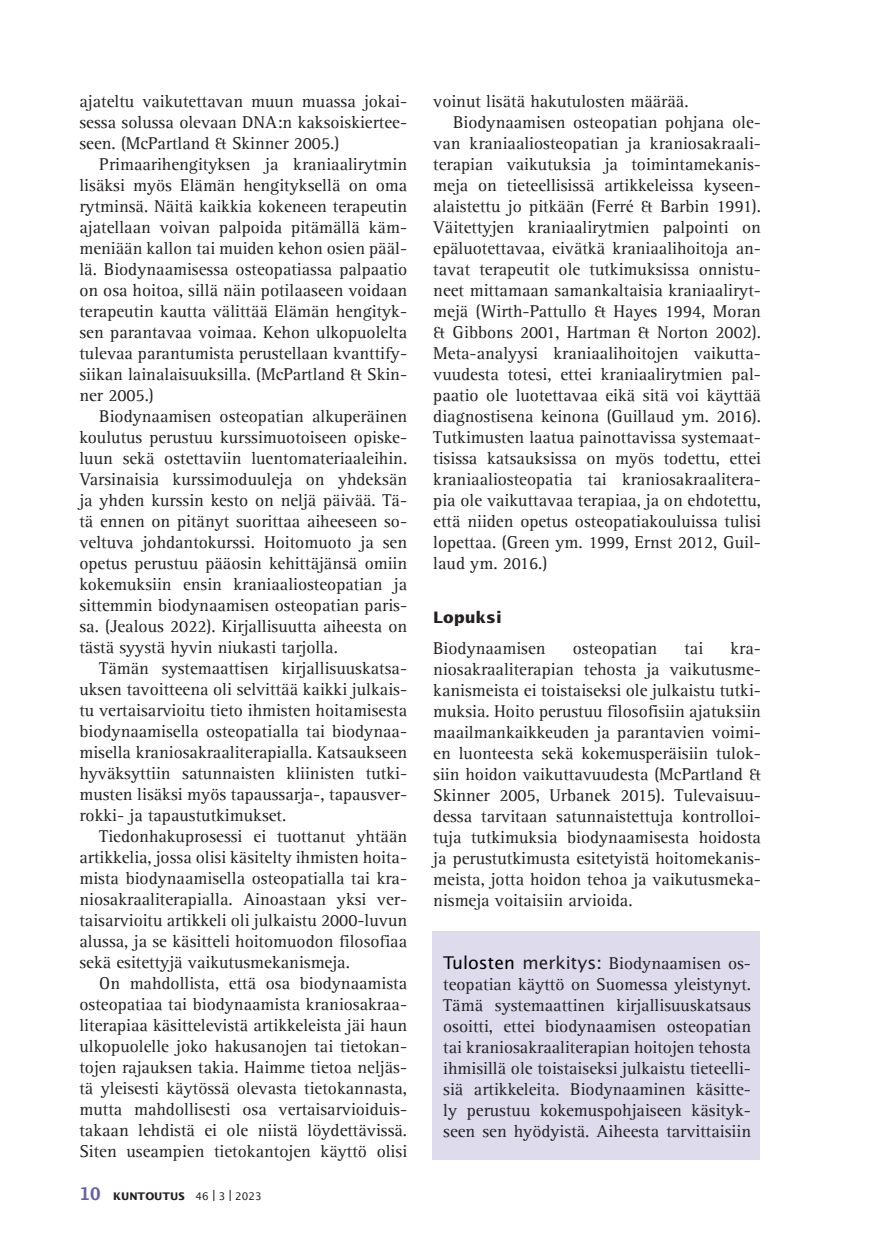
<style>
.page{position:relative;width:874px;height:1241px;background:#fff}
.page>*{position:absolute;margin:0;border:0;box-sizing:border-box;transform-origin:0 0}
.Leipis{font:17.5px/21px "Rotis Serif";color:#231f20;text-align:justify}
.Leipis_sisennykset{font:17.5px/21px "Rotis Serif";color:#231f20;text-align:justify}
.Otsikko_3{font:700 15.75px "Lucida Sans Std";color:#231f20}
.t1{font:700 10.5px "Lucida Sans Std";color:#231f20}
.s1{font-family:"Lucida Sans Typewriter";font-size:17.5px;color:#685fa9}
.s2{font-weight:400}
.s3{font-family:"Arial Narrow";font-weight:400;font-size:15.4px}
.s4{font-family:"Lucida Sans Std";color:#000}
.s5{font-family:"Lucida Sans Std"}
</style>
<div class="page">
<div style="left:432px;top:931px;width:327px;height:228px;background:#dedbed"></div>
<p class="Leipis" style="left:79px;top:91px;width:329px">ajateltu vaikutettavan muun muassa jokai&shy;sessa solussa olevaan DNA:n kaksoiskiertee&shy;seen. (McPartland &amp; Skinner 2005.)</p>
<p class="Leipis" style="left:79px;top:154px;width:329px;text-indent:20px">Primaarihengityksen ja kraniaalirytmin lisäksi myös Elämän hengityksellä on oma rytminsä. Näitä kaikkia kokeneen terapeutin ajatellaan voivan palpoida pitämällä käm&shy;meniään kallon tai muiden kehon osien pääl&shy;lä. Biodynaamisessa osteopatiassa palpaatio on osa hoitoa, sillä näin potilaaseen voidaan terapeutin kautta välittää Elämän hengityk&shy;sen parantavaa voimaa. Kehon ulkopuolelta tulevaa parantumista perustellaan kvanttify&shy;siikan lainalaisuuksilla. (McPartland &amp; Skin&shy;ner 2005.)</p>
<p class="Leipis" style="left:79px;top:406px;width:329px;text-indent:20px">Biodynaamisen osteopatian alkuperäinen koulutus perustuu kurssimuotoiseen opiske&shy;luun sekä ostettaviin luentomateriaaleihin.<br>Varsinaisia kurssimoduuleja on yhdeksän ja yhden kurssin kesto on neljä päivää. Tä&shy;tä ennen on pitänyt suorittaa aiheeseen so&shy;veltuva johdantokurssi. Hoitomuoto ja sen opetus perustuu pääosin kehittäjänsä omiin kokemuksiin ensin kraniaaliosteopatian ja sittemmin biodynaamisen osteopatian paris&shy;sa. (Jealous 2022). Kirjallisuutta aiheesta on tästä syystä hyvin niukasti tarjolla.</p>
<p class="Leipis" style="left:79px;top:658px;width:329px;text-indent:20px">Tämän systemaattisen kirjallisuuskatsa&shy;uksen tavoitteena oli selvittää kaikki julkais&shy;tu vertaisarvioitu tieto ihmisten hoitamisesta biodynaamisella osteopatialla tai biodynaa&shy;misella kraniosakraaliterapialla. Katsaukseen hyväksyttiin satunnaisten kliinisten tutki&shy;musten lisäksi myös tapaussarja-, tapausver&shy;rokki- ja tapaustutkimukset.</p>
<p class="Leipis" style="left:79px;top:826px;width:329px;text-indent:20px">Tiedonhakuprosessi ei tuottanut yhtään artikkelia, jossa olisi käsitelty ihmisten hoita&shy;mista biodynaamisella osteopatialla tai kra&shy;niosakraaliterapialla. Ainoastaan yksi ver&shy;taisarvioitu artikkeli oli julkaistu 2000-luvun alussa, ja se käsitteli hoitomuodon filosofiaa sekä esitettyjä vaikutusmekanismeja.</p>
<p class="Leipis" style="left:79px;top:973px;width:329px;text-indent:20px">On mahdollista, että osa biodynaamista osteopatiaa tai biodynaamista kraniosakraa&shy;literapiaa käsittelevistä artikkeleista jäi haun ulkopuolelle joko hakusanojen tai tietokan&shy;tojen rajauksen takia. Haimme tietoa neljäs&shy;tä yleisesti käytössä olevasta tietokannasta, mutta mahdollisesti osa vertaisarvioiduis&shy;takaan lehdistä ei ole niistä löydettävissä.<br>Siten useampien tietokantojen käyttö olisi</p>
<p class="t1" style="left:79px;top:1190px;width:184px"><span class="s1">10</span> KUNTOUTUS <span class="s2">46</span> <span class="s3">I</span> <span class="s2">3</span> <span class="s3">I</span> <span class="s2">2023</span></p>
<p class="Leipis" style="left:433px;top:91px;width:257px">voinut lisätä hakutulosten määrää.</p>
<p class="Leipis" style="left:433px;top:112px;width:329px;text-indent:20px">Biodynaamisen osteopatian pohjana ole&shy;van kraniaaliosteopatian ja kraniosakraali&shy;terapian vaikutuksia ja toimintamekanis&shy;meja on tieteellisissä artikkeleissa kyseen&shy;alaistettu jo pitkään (Ferré &amp; Barbin 1991).<br>Väitettyjen kraniaalirytmien palpointi on epäluotettavaa, eivätkä kraniaalihoitoja an&shy;tavat terapeutit ole tutkimuksissa onnistu&shy;neet mittamaan samankaltaisia kraniaaliryt&shy;mejä (Wirth-Pattullo &amp; Hayes 1994, Moran &amp; Gibbons 2001, Hartman &amp; Norton 2002).<br>Meta-analyysi kraniaalihoitojen vaikutta&shy;vuudesta totesi, ettei kraniaalirytmien pal&shy;paatio ole luotettavaa eikä sitä voi käyttää diagnostisena keinona (Guillaud ym. 2016).<br>Tutkimusten laatua painottavissa systemaat&shy;tisissa katsauksissa on myös todettu, ettei kraniaaliosteopatia tai kraniosakraalitera&shy;pia ole vaikuttavaa terapiaa, ja on ehdotettu, että niiden opetus osteopatiakouluissa tulisi lopettaa. (Green ym. 1999, Ernst 2012, Guil&shy;laud ym. 2016.)</p>
<p class="Otsikko_3" style="left:433px;top:608px;width:70px">Lopuksi</p>
<p class="Leipis" style="left:433px;top:637px;width:114px">Biodynaamisen</p>
<p class="Leipis" style="left:572px;top:637px;width:86px">osteopatian</p>
<p class="Leipis" style="left:684px;top:637px;width:20px">tai</p>
<p class="Leipis" style="left:433px;top:637px;width:329px;text-indent:297px">kra&shy;niosakraaliterapian tehosta ja vaikutusme&shy;kanismeista ei toistaiseksi ole julkaistu tutki&shy;muksia. Hoito perustuu filosofisiin ajatuksiin maailmankaikkeuden ja parantavien voimi&shy;en luonteesta sekä kokemusperäisiin tulok&shy;siin hoidon vaikuttavuudesta (McPartland &amp; Skinner 2005, Urbanek 2015). Tulevaisuu&shy;dessa tarvitaan satunnaistettuja kontrolloi&shy;tuja tutkimuksia biodynaamisesta hoidosta ja perustutkimusta esitetyistä hoitomekanis&shy;meista, jotta hoidon tehoa ja vaikutusmeka&shy;nismeja voitaisiin arvioida.</p>
<p class="Leipis_sisennykset" style="left:443px;top:952px;width:309px"><span class="s4">Tulosten</span> <span class="s5">merkitys:</span> Biodynaamisen os&shy;teopatian käyttö on Suomessa yleistynyt.<br>Tämä systemaattinen kirjallisuuskatsaus osoitti, ettei biodynaamisen osteopatian tai kraniosakraaliterapian hoitojen tehosta ihmisillä ole toistaiseksi julkaistu tieteelli&shy;siä artikkeleita. Biodynaaminen käsitte&shy;ly perustuu kokemuspohjaiseen käsityk&shy;seen sen hyödyistä. Aiheesta tarvittaisiin</p>
</div>
